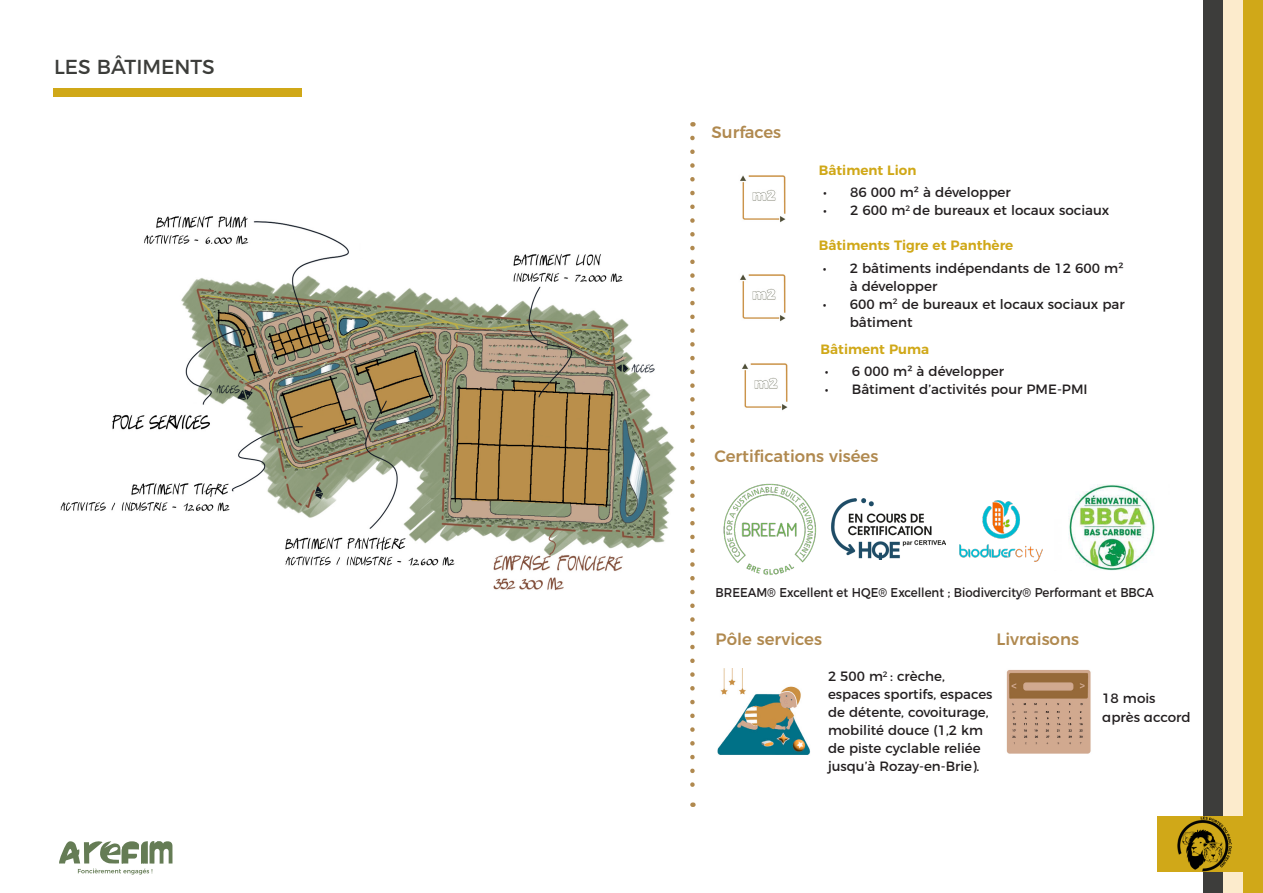
<style>
.page{position:relative;width:1263px;height:893px;background:#fff}
.page>*{position:absolute;margin:0;border:0;box-sizing:border-box;transform-origin:0 0}
.t1{font:20.25px "Montserrat";color:#3c3d3a}
.t2{font:500 16.5px "Montserrat";color:#b0894f}
.t3{font:500 16.5px "Montserrat Alternates";color:#b0894f}
.t4{font:13.5px/18px "Montserrat";color:#231f20}
.t5{font:600 13.5px "Montserrat";color:#d0a818}
.t6{font:13.5px/18.3px "Montserrat Alternates";color:#231f20}
.t7{font:12.75px "Montserrat";color:#231f20;scale:.92 1}
</style>
<div class="page">
<div style="left:1223px;top:0;width:20px;height:893px;background:#fcebcc"></div>
<div style="left:1243px;top:0;width:20px;height:893px;background:#d0a818"></div>
<div style="left:1203px;top:0;width:20px;height:893px;background:#3d3d3b"></div>
<svg style="left:59px;top:841px;width:113px;height:33px"></svg>
<div style="left:53px;top:88px;width:249px;height:9px;background:#d0a818"></div>
<img style="left:60px;top:216px;width:617px;height:375px">
<img style="left:740px;top:175px;width:46px;height:48px">
<img style="left:740px;top:274px;width:46px;height:48px">
<img style="left:742px;top:363px;width:46px;height:48px">
<svg style="left:690px;top:138px;width:5px;height:669px"></svg>
<img style="left:831px;top:498px;width:114px;height:61px">
<img style="left:945px;top:500px;width:98px;height:62px">
<img style="left:723px;top:483px;width:94px;height:92px">
<img style="left:1006px;top:670px;width:85px;height:84px">
<img style="left:1068px;top:484px;width:87px;height:86px">
<div style="left:1157px;top:817px;width:97px;height:55px;background:#d0a818"></div>
<img style="left:1177px;top:817px;width:55px;height:55px">
<img style="left:717px;top:669px;width:94px;height:86px">
<p class="t1" style="left:54px;top:50px;width:162px">LES BÂTIMENTS</p>
<p class="t2" style="left:711px;top:119px;width:71px">Surfaces</p>
<p class="t5" style="left:819px;top:159px;width:99px">Bâtiment Lion</p>
<p class="t4" style="left:823px;top:182px;width:189px">• 86 000 m² à développer</p>
<p class="t4" style="left:823px;top:200px;width:288px">• 2 600 m<sup>2</sup> de bureaux et locaux sociaux</p>
<p class="t5" style="left:819px;top:235px;width:196px">Bâtiments Tigre et Panthère</p>
<p class="t4" style="left:850px;top:258px;width:275px;text-indent:-27px">• 2 bâtiments indépendants de 12 600 m² à développer</p>
<p class="t4" style="left:850px;top:294px;width:277px;text-indent:-27px">• 600 m<sup>2</sup> de bureaux et locaux sociaux par bâtiment</p>
<p class="t5" style="left:820px;top:338px;width:110px">Bâtiment Puma</p>
<p class="t4" style="left:825px;top:361px;width:181px">• 6 000 m² à développer</p>
<p class="t4" style="left:825px;top:379px;width:264px">• Bâtiment d’activités pour PME-PMI</p>
<p class="t2" style="left:714px;top:443px;width:165px">Certifications visées</p>
<p class="t7" style="left:716px;top:582px;width:478px">BREEAM® Excellent et HQE® Excellent ; Biodivercity® Performant et BBCA</p>
<p class="t2" style="left:716px;top:626px;width:108px">Pôle services</p>
<p class="t4" style="left:828px;top:666px;width:166px">2 500 m<sup>2</sup> : crèche, espaces sportifs, espaces de détente, covoiturage, mobilité douce (1,2 km de piste cyclable reliée jusqu’à Rozay-en-Brie).</p>
<p class="t3" style="left:996px;top:626px;width:84px">Livraisons</p>
<p class="t6" style="left:1102px;top:688px;width:90px">18 mois après accord</p>
</div>
